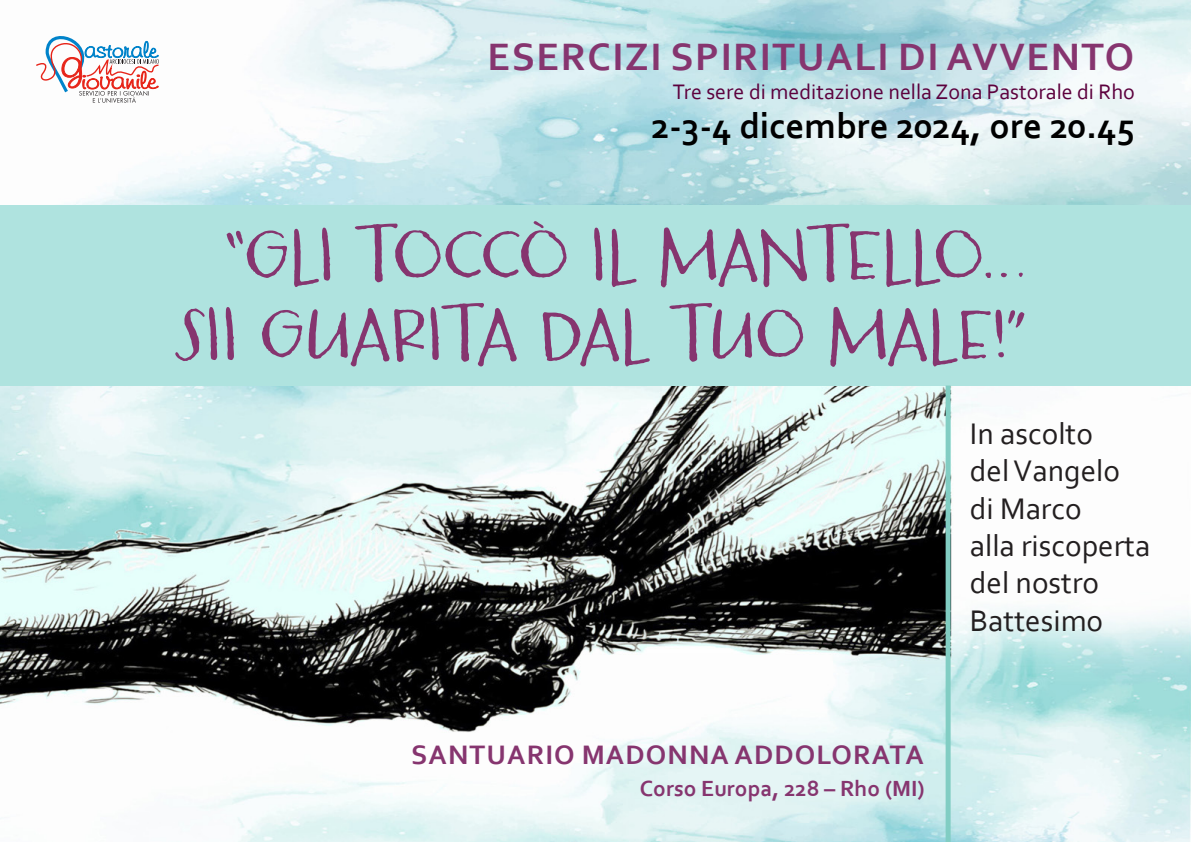
<style>
.page{position:relative;width:1191px;height:842px;background:#fff}
.page>*{position:absolute;margin:0;border:0;box-sizing:border-box;transform-origin:0 0}
.t1{font:66.2px "Carrotflower";color:#86356f}
.t2{font:700 40px "Corbel";letter-spacing:.04em;color:#86356f}
.t3{font:700 37px "Corbel";color:#000}
.t4{font:31.2px "Corbel";color:#231f20}
.t5{font:700 28px "Corbel";letter-spacing:.04em;color:#86356f}
.t6{font:700 23px "Corbel";color:#86356f}
.t7{font:22px "Corbel";color:#5c003d}
</style>
<div class="page">
<img style="left:0;top:0;width:1191px;height:842px">
<div style="left:25px;top:22px;width:150px;height:98px;background:#fff"></div>
<svg style="left:36px;top:36px;width:123px;height:67px"></svg>
<div style="left:0;top:206px;width:1191px;height:180px;background:#afe3df"></div>
<div style="left:945px;top:386px;width:5px;height:456px;background:#81cdc3"></div>
<p class="t2" style="left:487px;top:32px;width:648px">ESERCIZI SPIRITUALI DI AVVENTO</p>
<p class="t7" style="left:673px;top:78px;width:463px">Tre sere di meditazione nella Zona Pastorale di Rho</p>
<p class="t3" style="left:651px;top:103px;width:485px">2-3-4 dicembre 2024, ore 20.45</p>
<p class="t1" style="left:225px;top:216px;width:801px">“GLI TOCCÒ IL MANTELLO…</p>
<p class="t1" style="left:175px;top:296px;width:852px">SII GUARITA DAL TUO MALE!”</p>
<p class="t5" style="left:411px;top:737px;width:514px">SANTUARIO MADONNA ADDOLORATA</p>
<p class="t6" style="left:640px;top:774px;width:286px">Corso Europa, 228 – Rho (MI)</p>
<p class="t4" style="left:969px;top:414px;width:125px">In ascolto</p>
<p class="t4" style="left:969px;top:451px;width:152px">del Vangelo</p>
<p class="t4" style="left:969px;top:489px;width:113px">di Marco</p>
<p class="t4" style="left:969px;top:526px;width:182px">alla riscoperta</p>
<p class="t4" style="left:969px;top:564px;width:131px">del nostro</p>
<p class="t4" style="left:969px;top:601px;width:135px">Battesimo</p>
</div>
